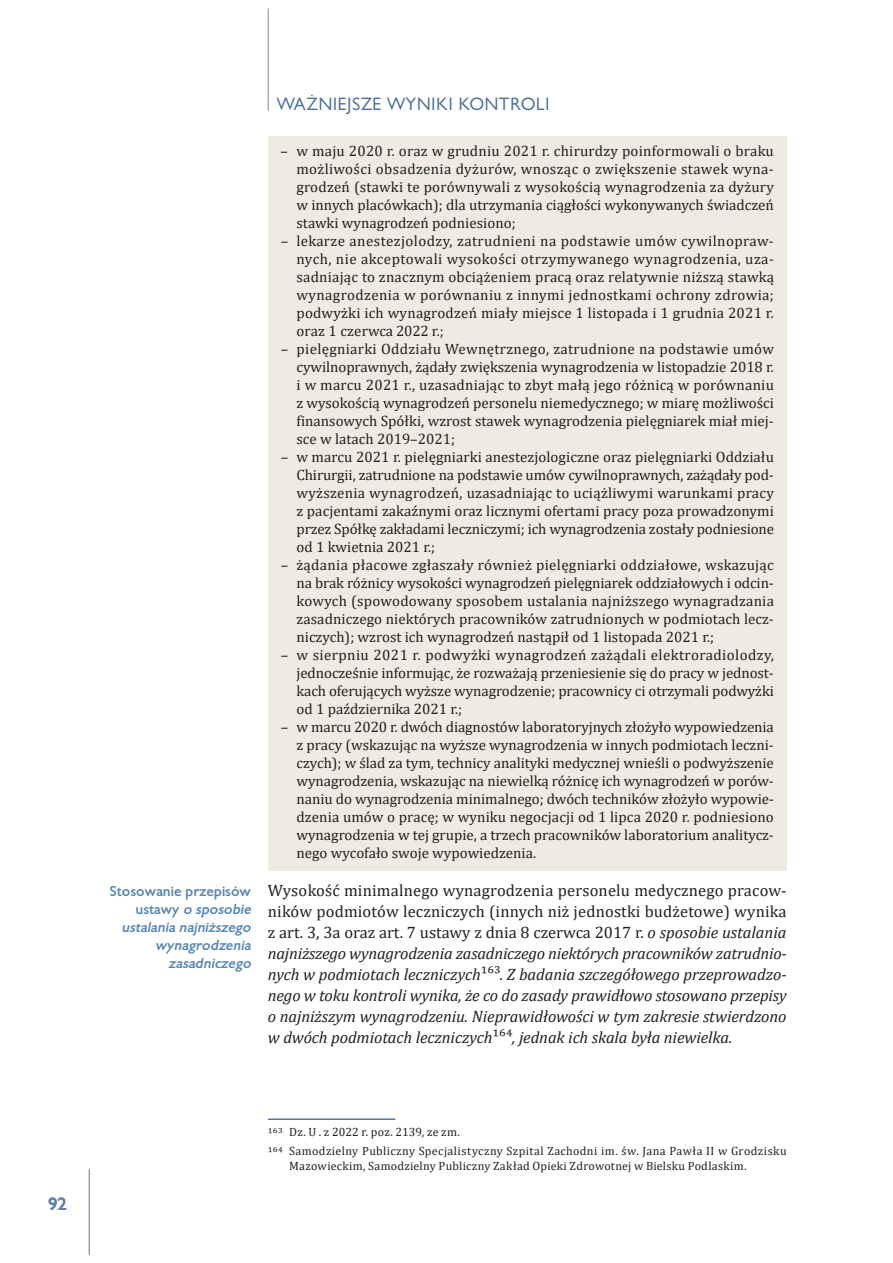
<style>
.page{position:relative;width:893px;height:1263px;background:#fff}
.page>*{position:absolute;margin:0;border:0;box-sizing:border-box;transform-origin:0 0}
.t1{font:italic 16.5px/21px "Cambria";letter-spacing:-.005em;color:#231f20;text-align:justify}
.t2{font:16.5px "Gilead TTEFN";letter-spacing:.05em;color:#4b709d}
.t3{font:700 16.5px "Gilead TTEFN";color:#5f80a8}
.t4{font:15px/18px "Cambria";color:#231f20;text-align:justify}
.t5{font:italic 700 13.5px/18px "Gilead TTEFN";color:#5586b2;text-align:right}
.t6{font:12px/19.2px "Cambria";letter-spacing:.025em;color:#231f20}
.s1{font-style:normal}
</style>
<div class="page">
<hr style="left:268px;top:9px;width:1px;height:102px;background:#a8a9ad">
<hr style="left:89px;top:1169px;width:1px;height:85px;background:#939598">
<div style="left:268px;top:136px;width:519px;height:104px;background:#eeece1"></div>
<div style="left:268px;top:226px;width:519px;height:122px;background:#eeece1"></div>
<div style="left:268px;top:334px;width:519px;height:122px;background:#eeece1"></div>
<div style="left:268px;top:442px;width:519px;height:122px;background:#eeece1"></div>
<div style="left:268px;top:550px;width:519px;height:104px;background:#eeece1"></div>
<div style="left:268px;top:640px;width:519px;height:86px;background:#eeece1"></div>
<div style="left:268px;top:712px;width:519px;height:158px;background:#eeece1"></div>
<hr style="left:268px;top:1119px;width:127px;height:1px;background:#003667">
<p class="t3" style="left:48px;top:1193px;width:20px">92</p>
<p class="t5" style="left:109px;top:882px;width:146px"><span class="s1">Stosowanie przepisów u st awy</span> o sposobie ustalania naj niższego wynagrodzenia zasadniczego</p>
<p class="t2" style="left:276px;top:93px;width:275px">WAŻNIEJSZE WYNIKI KONTROLI</p>
<p class="t4" style="left:296px;top:142px;width:479px;text-indent:-16px">– w maju 2020 r. oraz w grudniu 2021 r. chirurdzy poinformowali o braku możliwości obsadzenia dyżurów, wnosząc o zwiększenie stawek wyna&shy;grodzeń (stawki te porównywali z wysokością wynagrodzenia za dyżury w innych placówkach); dla utrzymania ciągłości wykonywanych świadczeń stawki wynagrodzeń podniesiono;</p>
<p class="t4" style="left:296px;top:232px;width:479px;text-indent:-16px">– lekarze anestezjolodzy, zatrudnieni na podstawie umów cywilnopraw&shy;nych, nie akceptowali wysokości otrzymywanego wynagrodzenia, uza&shy;sadniając to znacznym obciążeniem pracą oraz relatywnie niższą stawką wynagrodzenia w porównaniu z innymi jednostkami ochrony zdrowia; podwyżki ich wynagrodzeń miały miejsce 1 listopada i 1 grudnia 2021 r. oraz 1 czerwca 2022 r.;</p>
<p class="t4" style="left:296px;top:340px;width:479px;text-indent:-16px">– pielęgniarki Oddziału Wewnętrznego, zatrudnione na podstawie umów cywilnoprawnych, żądały zwiększenia wynagrodzenia w listopadzie 2018 r. i w marcu 2021 r., uzasadniając to zbyt małą jego różnicą w porównaniu z wysokością wynagrodzeń personelu niemedycznego; w miarę możliwości finansowych Spółki, wzrost stawek wynagrodzenia pielęgniarek miał miej&shy;sce w latach 2019–2021;</p>
<p class="t4" style="left:296px;top:448px;width:479px;text-indent:-16px">– w marcu 2021 r. pielęgniarki anestezjologiczne oraz pielęgniarki Oddziału Chirurgii, zatrudnione na podstawie umów cywilnoprawnych, zażądały pod&shy;wyższenia wynagrodzeń, uzasadniając to uciążliwymi warunkami pracy z pacjentami zakaźnymi oraz licznymi ofertami pracy poza prowadzonymi przez Spółkę zakładami leczniczymi; ich wynagrodzenia zostały podniesione od 1 kwietnia 2021 r.;</p>
<p class="t4" style="left:296px;top:556px;width:479px;text-indent:-16px">– żądania płacowe zgłaszały również pielęgniarki oddziałowe, wskazując na brak różnicy wysokości wynagrodzeń pielęgniarek oddziałowych i odcin&shy;kowych (spowodowany sposobem ustalania najniższego wynagradzania zasadniczego niektórych pracowników zatrudnionych w podmiotach lecz&shy;niczych); wzrost ich wynagrodzeń nastąpił od 1 listopada 2021 r.;</p>
<p class="t4" style="left:296px;top:646px;width:479px;text-indent:-16px">– w sierpniu 2021 r. podwyżki wynagrodzeń zażądali elektroradiolodzy, jednocześnie informując, że rozważają przeniesienie się do pracy w jednost&shy;kach oferujących wyższe wynagrodzenie; pracownicy ci otrzymali podwyżki od 1 października 2021 r.;</p>
<p class="t4" style="left:296px;top:718px;width:479px;text-indent:-16px">– w marcu 2020 r. dwóch diagnostów laboratoryjnych złożyło wypowiedzenia z pracy (wskazując na wyższe wynagrodzenia w innych podmiotach leczni&shy;czych); w ślad za tym, technicy analityki medycznej wnieśli o podwyższenie wynagrodzenia, wskazując na niewielką różnicę ich wynagrodzeń w porów&shy;naniu do wynagrodzenia minimalnego; dwóch techników złożyło wypowie&shy;dzenia umów o pracę; w wyniku negocjacji od 1 lipca 2020 r. podniesiono wynagrodzenia w tej grupie, a trzech pracowników laboratorium analitycz&shy;nego wycofało swoje wypowiedzenia.</p>
<p class="t1" style="left:268px;top:879px;width:520px"><span class="s1">Wysokość minimalnego wynagrodzenia personelu medycznego pracow&shy;ników podmiotów leczniczych (innych niż jednostki budżetowe) wynika z art. 3, 3a oraz art. 7 ustawy z dnia 8 czerwca 2017 r.</span> o sposobie ustalania najniższego wynagrodzenia zasadniczego niektórych pracowników zatrudnio&shy;nych w podmiotach leczniczych<span class="s1">163</span>. Z badania szczegółowego przeprowadzo&shy;nego w toku kontroli wynika, że co do zasady prawidłowo stosowano przepisy o najniższym wynagrodzeniu. Nieprawidłowości w tym zakresie stwierdzono w dwóch podmiotach leczniczych<span class="s1">164</span>, jednak ich skala była niewielka.</p>
<p class="t6" style="left:268px;top:1122px;width:520px">163 Dz. U . z 2022 r. poz. 2139, ze zm.<br>164 Samodzielny Publiczny Specjalistyczny Szpital Zachodni im. św. Jana Pawła II w Grodzisku</p>
<p class="t6" style="left:289px;top:1156px;width:459px">Mazowieckim, Samodzielny Publiczny Zakład Opieki Zdrowotnej w Bielsku Podlaskim.</p>
</div>
